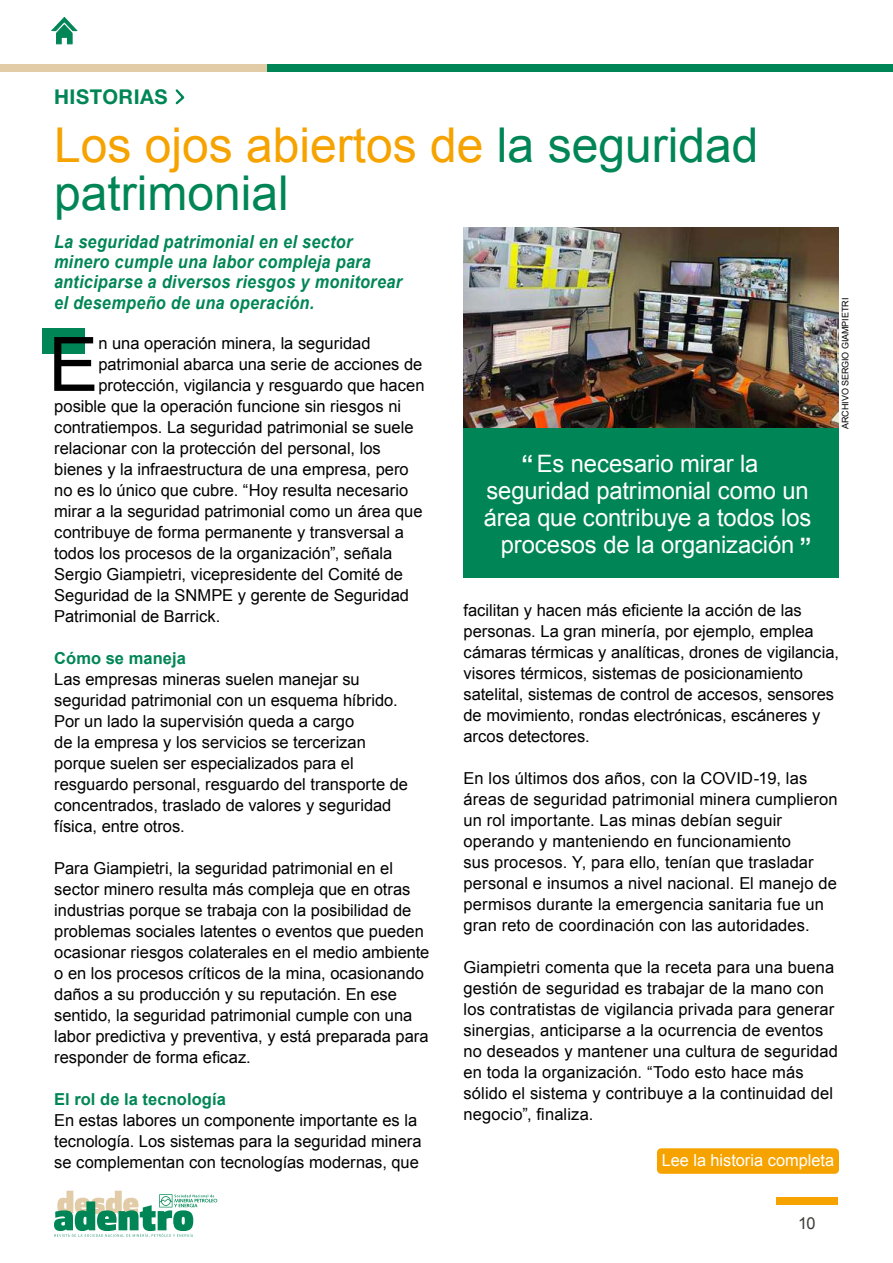
<style>
.page{position:relative;width:893px;height:1263px;background:#fff}
.page>*{position:absolute;margin:0;border:0;box-sizing:border-box;transform-origin:0 0}
.t1{font:75.15px "Arial";color:#000}
.t2{font:48px/48px "Arial";color:#008656}
.t3{font:24px "Arial";letter-spacing:-.005em;color:#fff}
.t4{font:700 24px "Arial";color:#fff}
.t5{font:700 20.4px "Helvetica Neue LT Std";letter-spacing:.025em;color:#008656}
.t6{font:italic 700 18px/20.2px "Arial";letter-spacing:.02em;color:#008656;scale:.9 1}
.t7{font:16.5px/21px "Arial";color:#000}
.t8{font:700 16.5px "Arial";letter-spacing:.005em;color:#008656}
.t9{font:16.5px "Arial";color:#fff}
.t10{font:16.5px "Arial";color:#3c3c3b}
.t11{font:9px "Arial";letter-spacing:-.01em;color:#000}
.s1{color:#f6a300}
.s2{font-weight:700}
</style>
<div class="page">
<div style="left:776px;top:1197px;width:62px;height:8px;background:#f6a300"></div>
<svg style="left:54px;top:1191px;width:163px;height:46px"></svg>
<div style="left:264px;top:64px;width:629px;height:7px;background:#008656"></div>
<svg style="left:175px;top:89px;width:10px;height:16px"></svg>
<svg style="left:51px;top:17px;width:27px;height:28px"></svg>
<div style="left:0;top:64px;width:267px;height:7px;background:#e2cba7"></div>
<div style="left:43px;top:328px;width:42px;height:25px;background:#008656"></div>
<img style="left:463px;top:227px;width:376px;height:201px">
<div style="left:463px;top:428px;width:376px;height:149px;background:#008656"></div>
<div style="left:657px;top:1148px;width:182px;height:26px;background:#f6a300;border-radius:4px"></div>
<p class="t5" style="left:54px;top:84px;width:115px">HISTORIAS</p>
<h2 class="t2" style="left:54px;top:122px;width:706px"><span class="s1">Los ojos abiertos de</span> la seguridad patrimonial</h2>
<p class="t6" style="left:54px;top:232px;width:388px">La seguridad patrimonial en el sector minero cumple una labor compleja para anticiparse a diversos riesgos y monitorear el desempeño de una operación.</p>
<h1 class="t1" style="left:48px;top:315px;width:52px">E</h1>
<p class="t7" style="left:98px;top:333px;width:274px">n una operación minera, la seguridad</p>
<p class="t7" style="left:98px;top:354px;width:325px">patrimonial abarca una serie de acciones de</p>
<p class="t7" style="left:98px;top:375px;width:328px">protección, vigilancia y resguardo que hacen</p>
<p class="t7" style="left:54px;top:396px;width:348px">posible que la operación funcione sin riesgos ni</p>
<p class="t7" style="left:54px;top:417px;width:361px">contratiempos. La seguridad patrimonial se suele</p>
<p class="t7" style="left:54px;top:438px;width:328px">relacionar con la protección del personal, los</p>
<p class="t7" style="left:54px;top:459px;width:356px">bienes y la infraestructura de una empresa, pero</p>
<p class="t7" style="left:54px;top:480px;width:356px">no es lo único que cubre. “Hoy resulta necesario</p>
<p class="t7" style="left:54px;top:501px;width:370px">mirar a la seguridad patrimonial como un área que</p>
<p class="t7" style="left:54px;top:522px;width:351px">contribuye de forma permanente y transversal a</p>
<p class="t7" style="left:54px;top:543px;width:340px">todos los procesos de la organización”, señala</p>
<p class="t7" style="left:54px;top:564px;width:350px">Sergio Giampietri, vicepresidente del Comité de</p>
<p class="t7" style="left:54px;top:585px;width:356px">Seguridad de la SNMPE y gerente de Seguridad</p>
<p class="t7" style="left:54px;top:606px;width:168px">Patrimonial de Barrick.</p>
<p class="t8" style="left:54px;top:647px;width:133px">Cómo se maneja</p>
<p class="t7" style="left:54px;top:669px;width:355px">Las empresas mineras suelen manejar su seguridad patrimonial con un esquema híbrido.<br>Por un lado la supervisión queda a cargo<br>de la empresa y los servicios se tercerizan porque suelen ser especializados para el resguardo personal, resguardo del transporte de concentrados, traslado de valores y seguridad física, entre otros.</p>
<p class="t7" style="left:54px;top:858px;width:377px">Para Giampietri, la seguridad patrimonial en el sector minero resulta más compleja que en otras industrias porque se trabaja con la posibilidad de problemas sociales latentes o eventos que pueden ocasionar riesgos colaterales en el medio ambiente o en los procesos críticos de la mina, ocasionando daños a su producción y su reputación. En ese sentido, la seguridad patrimonial cumple con una labor predictiva y preventiva, y está preparada para responder de forma eficaz.</p>
<p class="t8" style="left:54px;top:1088px;width:173px">El rol de la tecnología</p>
<p class="t7" style="left:54px;top:1110px;width:369px">En estas labores un componente importante es la tecnología. Los sistemas para la seguridad minera se complementan con tecnologías modernas, que</p>
<h3 class="t3" style="left:521px;top:447px;width:239px"><span class="s2">“</span>Es necesario mirar la</h3>
<h3 class="t3" style="left:486px;top:474px;width:324px">seguridad patrimonial como un</h3>
<h3 class="t3" style="left:484px;top:501px;width:329px">área que contribuye a todos los</h3>
<h3 class="t3" style="left:501px;top:528px;width:295px">procesos de la organización</h3>
<h3 class="t4" style="left:811px;top:552px;width:13px;rotate:-180deg">“</h3>
<p class="t11" style="left:839px;top:429px;width:132px;rotate:-90deg">ARCHIVO SERGIO GIAMPIETRI</p>
<p class="t7" style="left:463px;top:599px;width:377px">facilitan y hacen más eficiente la acción de las personas. La gran minería, por ejemplo, emplea cámaras térmicas y analíticas, drones de vigilancia, visores térmicos, sistemas de posicionamiento satelital, sistemas de control de accesos, sensores de movimiento, rondas electrónicas, escáneres y arcos detectores.</p>
<p class="t7" style="left:463px;top:767px;width:376px">En los últimos dos años, con la COVID-19, las áreas de seguridad patrimonial minera cumplieron un rol importante. Las minas debían seguir operando y manteniendo en funcionamiento<br>sus procesos. Y, para ello, tenían que trasladar personal e insumos a nivel nacional. El manejo de permisos durante la emergencia sanitaria fue un gran reto de coordinación con las autoridades.</p>
<p class="t7" style="left:463px;top:956px;width:376px">Giampietri comenta que la receta para una buena gestión de seguridad es trabajar de la mano con los contratistas de vigilancia privada para generar sinergias, anticiparse a la ocurrencia de eventos no deseados y mantener una cultura de seguridad en toda la organización. “Todo esto hace más sólido el sistema y contribuye a la continuidad del negocio”, finaliza.</p>
<p class="t9" style="left:662px;top:1149px;width:174px">Lee la historia completa</p>
<p class="t10" style="left:798px;top:1213px;width:19px">10</p>
</div>
